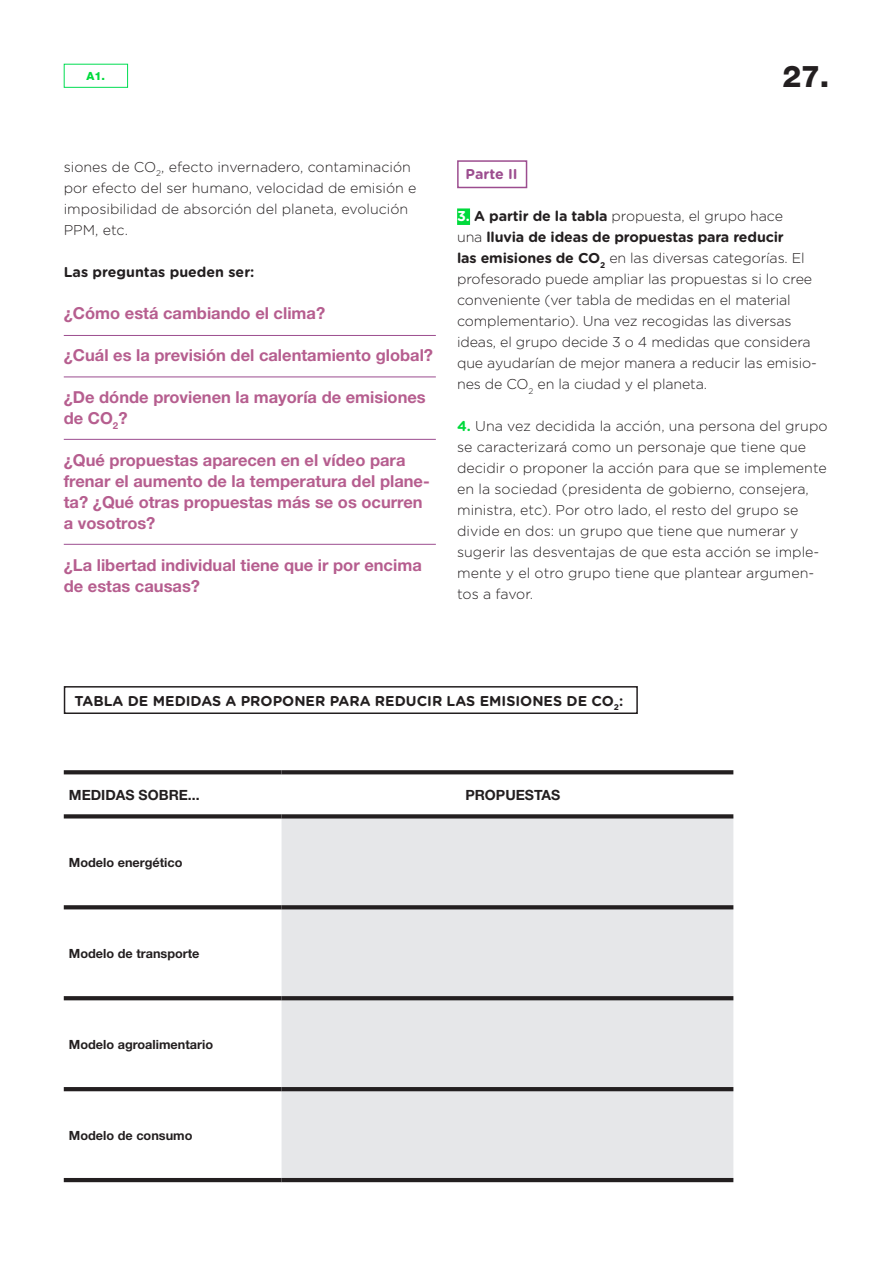
<style>
.page{position:relative;width:893px;height:1263px;background:#fff}
.page>*{position:absolute;margin:0;border:0;box-sizing:border-box;transform-origin:0 0}
.t1{font:800 30px "Helvetica Neue";color:#231f20}
.t2{font:700 16.5px/21px "Helvetica Neue";color:#b65e8f}
.t3{font:300 14.25px/21px "Gotham Rounded";color:#231f20}
.t4{font:700 14.25px "Gotham Rounded";color:#231f20}
.t5{font:700 14.25px "Gotham Rounded";color:#9c4d8f}
.t6{font:700 14.1px "Helvetica Neue";color:#231f20}
.t7{font:700 12.75px "Helvetica Neue";color:#231f20}
.t8{font:800 11.25px "Helvetica Neue";color:#00da3c}
.s1{font-weight:700;color:#fff}
.s2{font-weight:700}
.s3{font-weight:700;color:#00da3c}
</style>
<div class="page">
<div style="left:64px;top:686px;width:574px;height:28px;border:2px solid #231f20"></div>
<div style="left:282px;top:818px;width:451px;height:360px;background:#e6e7e9"></div>
<svg style="left:64px;top:770px;width:218px;height:4px"></svg>
<svg style="left:282px;top:770px;width:451px;height:4px;background:#2e2a2b"></svg>
<svg style="left:64px;top:814px;width:218px;height:4px"></svg>
<svg style="left:282px;top:814px;width:451px;height:4px;background:#322f30"></svg>
<svg style="left:64px;top:905px;width:218px;height:4px"></svg>
<svg style="left:282px;top:905px;width:451px;height:4px;background:#2d292a"></svg>
<svg style="left:64px;top:996px;width:218px;height:4px"></svg>
<svg style="left:282px;top:996px;width:451px;height:4px;background:#292526"></svg>
<hr style="left:64px;top:1087px;width:218px;height:4px;background:#231f20">
<hr style="left:282px;top:1087px;width:451px;height:4px;background:#231f20">
<hr style="left:64px;top:1178px;width:218px;height:4px;background:#231f20">
<hr style="left:282px;top:1178px;width:451px;height:4px;background:#231f20">
<div style="left:457px;top:208px;width:13px;height:17px;background:#00da3c"></div>
<hr style="left:64px;top:335px;width:372px;height:1px;background:#9c4d8f">
<hr style="left:64px;top:377px;width:372px;height:1px;background:#9c4d8f">
<hr style="left:64px;top:439px;width:372px;height:1px;background:#9c4d8f">
<hr style="left:64px;top:544px;width:372px;height:1px;background:#9c4d8f">
<div style="left:64px;top:64px;width:64px;height:24px;border:1px solid #00dd52"></div>
<div style="left:457px;top:160px;width:70px;height:28px;border:2px solid #9c4d8f"></div>
<p class="t8" style="left:87px;top:69px;width:20px">A1.</p>
<h1 class="t1" style="left:782px;top:58px;width:48px">27.</h1>
<p class="t3" style="left:64px;top:155px;width:354px">siones de CO<sub>2</sub>, efecto invernadero, contaminación por efecto del ser humano, velocidad de emisión e imposibilidad de absorción del planeta, evolución PPM, etc.</p>
<p class="t4" style="left:64px;top:261px;width:192px">Las preguntas pueden ser:</p>
<p class="t2" style="left:64px;top:302px;width:263px">¿Cómo está cambiando el clima?</p>
<p class="t2" style="left:64px;top:344px;width:371px">¿Cuál es la previsión del calentamiento global?</p>
<p class="t2" style="left:64px;top:386px;width:364px">¿De dónde provienen la mayoría de emisiones de CO<sub>2</sub>?</p>
<p class="t2" style="left:64px;top:449px;width:367px">¿Qué propuestas aparecen en el vídeo para frenar el aumento de la temperatura del plane&shy;ta? ¿Qué otras propuestas más se os ocurren a vosotros?</p>
<p class="t2" style="left:64px;top:554px;width:359px">¿La libertad individual tiene que ir por encima de estas causas?</p>
<p class="t5" style="left:466px;top:164px;width:54px">Parte II</p>
<p class="t3" style="left:457px;top:205px;width:361px"><span class="s1">3.</span> <span class="s2">A partir de la tabla</span> propuesta, el grupo hace<br>una <span class="s2">lluvia de ideas de propuestas para reducir<br>las emisiones de CO</span><sub>2</sub> en las diversas categorías. El profesorado puede ampliar las propuestas si lo cree conveniente (ver tabla de medidas en el material complementario). Una vez recogidas las diversas ideas, el grupo decide 3 o 4 medidas que considera que ayudarían de mejor manera a reducir las emisio&shy;nes de CO<sub>2</sub> en la ciudad y el planeta.</p>
<p class="t3" style="left:457px;top:415px;width:372px"><span class="s3">4.</span> Una vez decidida la acción, una persona del grupo se caracterizará como un personaje que tiene que decidir o proponer la acción para que se implemente en la sociedad (presidenta de gobierno, consejera, ministra, etc). Por otro lado, el resto del grupo se divide en dos: un grupo que tiene que numerar y sugerir las desventajas de que esta acción se imple&shy;mente y el otro grupo tiene que plantear argumen&shy;tos a favor.</p>
<p class="t4" style="left:74px;top:690px;width:550px">TABLA DE MEDIDAS A PROPONER PARA REDUCIR LAS EMISIONES DE CO<sub>2</sub>:</p>
<p class="t6" style="left:69px;top:786px;width:132px">MEDIDAS SOBRE...</p>
<p class="t6" style="left:465px;top:786px;width:97px">PROPUESTAS</p>
<p class="t7" style="left:69px;top:854px;width:115px">Modelo energético</p>
<p class="t7" style="left:69px;top:945px;width:132px">Modelo de transporte</p>
<p class="t7" style="left:69px;top:1036px;width:146px">Modelo agroalimentario</p>
<p class="t7" style="left:69px;top:1127px;width:125px">Modelo de consumo</p>
</div>
